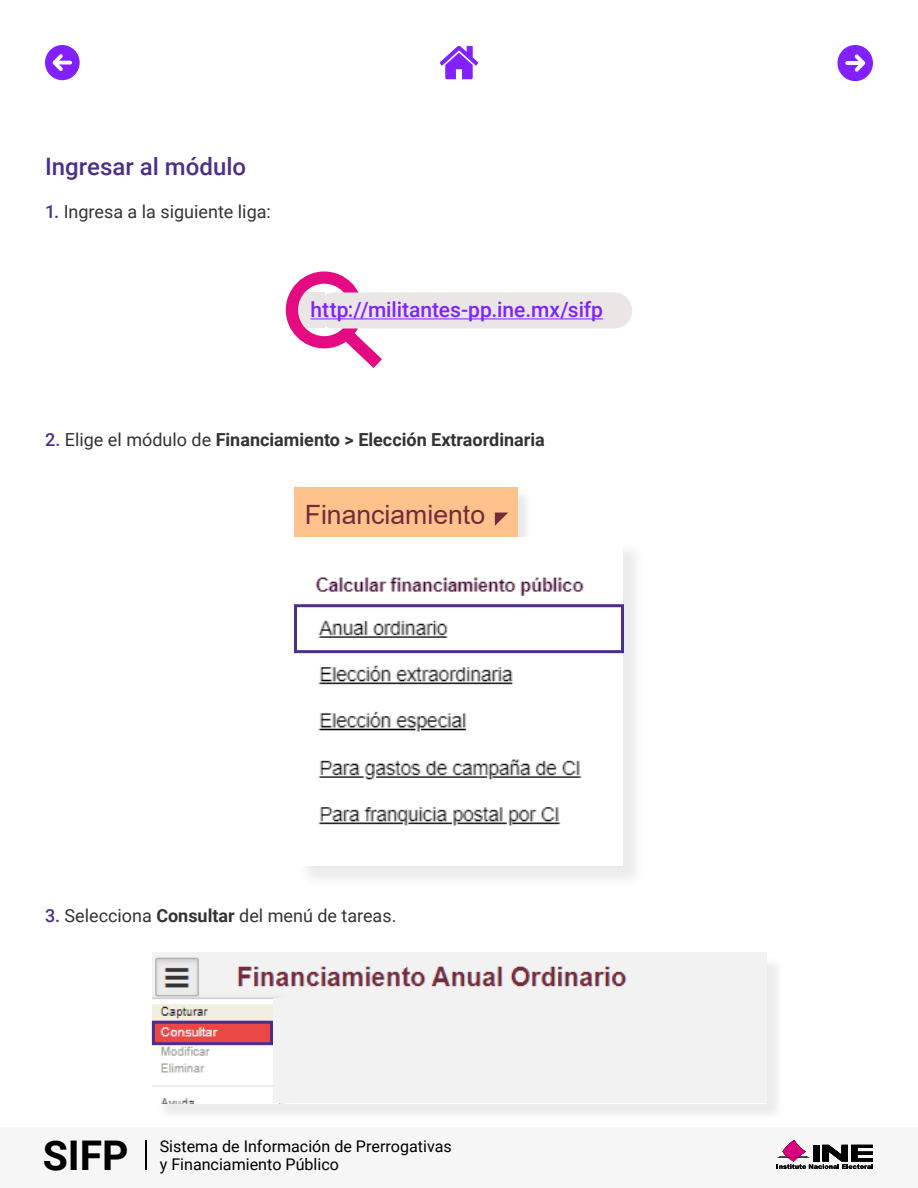
<style>
.page{position:relative;width:918px;height:1188px;background:#fff}
.page>*{position:absolute;margin:0;border:0;box-sizing:border-box;transform-origin:0 0}
.t1{font:700 40.95px "Roboto";color:#000}
.t2{font:26.55px "Arial";color:#732a3b}
.t3{font:500 24px "Roboto";color:#4b3089}
.t4{font:500 21px "Roboto";color:#8221ff}
.t5{font:18px "Roboto";color:#333}
.t6{font:700 18px "Roboto";color:#333}
.t7{font:16.05px/17.7px "Roboto";color:#000}
.s1{font-weight:500;color:#4b3089}
.s2{font-weight:400}
.s3{font-weight:700}
</style>
<div class="page">
<div style="left:0;top:1127px;width:918px;height:61px;background:#f7f6f7"></div>
<svg style="left:440px;top:46px;width:38px;height:33px"></svg>
<hr style="left:145px;top:1140px;width:1px;height:30px;background:#000">
<div style="left:296px;top:489px;width:236px;height:68px;background:#000;opacity:.08"></div>
<div style="left:294px;top:487px;width:224px;height:56px;background:#fec28c"></div>
<svg style="left:495px;top:513px;width:13px;height:13px"></svg>
<svg style="left:777px;top:1140px;width:96px;height:29px"></svg>
<svg style="left:45px;top:45px;width:35px;height:35px"></svg>
<svg style="left:837px;top:45px;width:36px;height:36px"></svg>
<svg style="left:286px;top:271px;width:96px;height:97px"></svg>
<div style="left:316px;top:292px;width:316px;height:36px;background:#eae6e5;border-radius:18px"></div>
<hr style="left:311px;top:318px;width:292px;height:1px;background:#8221ff">
<div style="left:297px;top:540px;width:348px;height:349px;background:#f3f3f3"></div>
<img style="left:294px;top:538px;width:328px;height:328px">
<div style="left:294px;top:604px;width:330px;height:49px;border:3px solid #4b3089"></div>
<div style="left:155px;top:955px;width:630px;height:168px;background:#000;opacity:.08"></div>
<img style="left:153px;top:953px;width:613px;height:151px">
<div style="left:273px;top:998px;width:493px;height:105px;background:#f2f2f2"></div>
<div style="left:152px;top:1021px;width:121px;height:24px;border:3px solid #4b3089"></div>
<h3 class="t3" style="left:45px;top:150px;width:203px">Ingresar al módulo</h3>
<p class="t5" style="left:45px;top:199px;width:227px"><span class="s1">1.</span> Ingresa a la siguiente liga:</p>
<p class="t4" style="left:311px;top:295px;width:294px">http://militantes-pp.ine.mx/sifp</p>
<p class="t6" style="left:45px;top:427px;width:501px"><span class="s1">2.</span> <span class="s2">Elige el módulo de</span> Financiamiento &gt; Elección Extraordinaria</p>
<h2 class="t2" style="left:305px;top:496px;width:182px">Financiamiento</h2>
<p class="t5" style="left:45px;top:903px;width:353px"><span class="s1">3.</span> Selecciona <span class="s3">Consultar</span> del menú de tareas.</p>
<h1 class="t1" style="left:43px;top:1126px;width:87px">SIFP</h1>
<p class="t7" style="left:160px;top:1137px;width:294px">Sistema de Información de Prerrogativas y Financiamiento Público</p>
</div>
